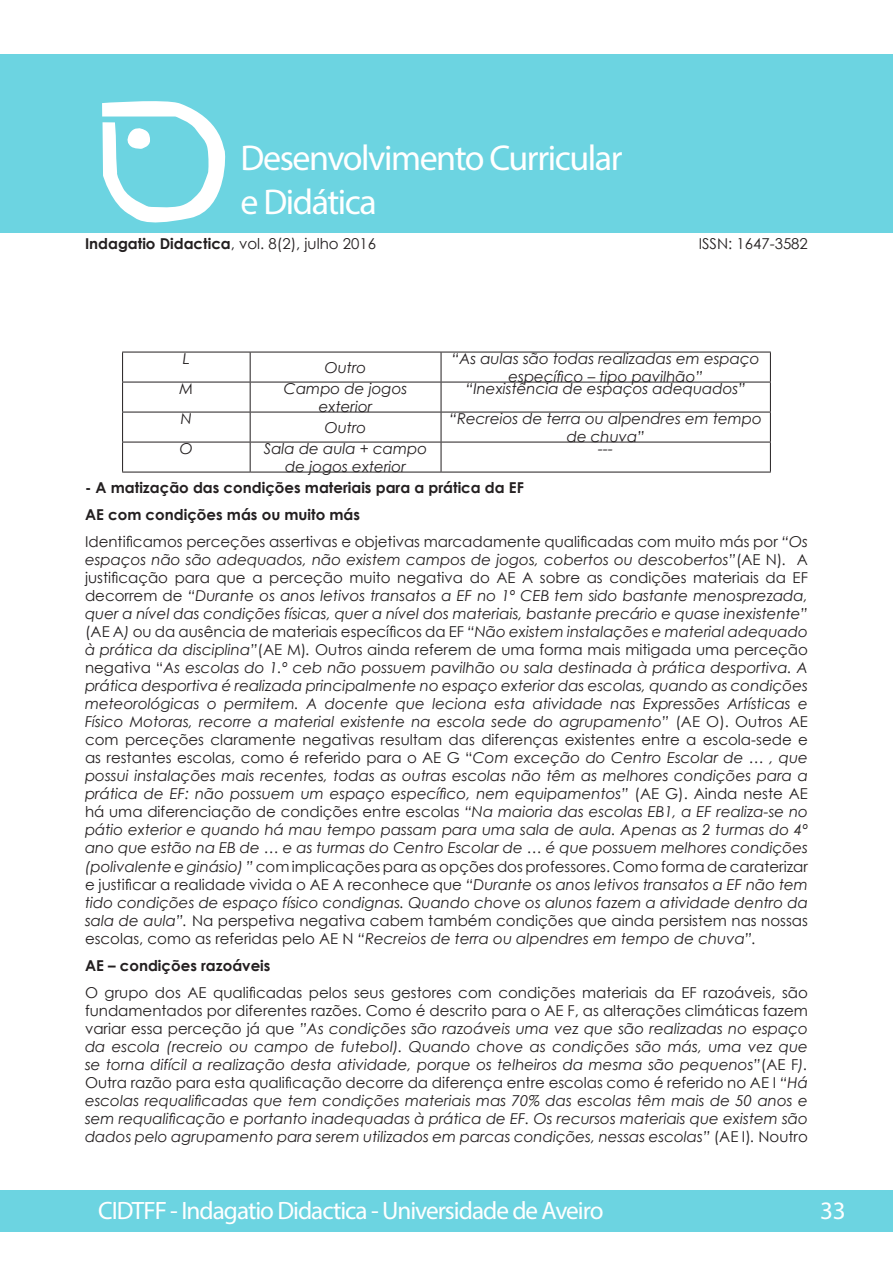
<style>
.page{position:relative;width:893px;height:1263px;background:#fff}
.page>*{position:absolute;margin:0;border:0;box-sizing:border-box;transform-origin:0 0}
.t1{font:36px/43.2px "Myriad Pro";letter-spacing:-.04em;color:#fff}
.t2{font:25.2px "Myriad Pro";letter-spacing:-.04em;color:#fff}
.t3{font:italic 15px/18px "Century Gothic";color:#231f20;text-align:center}
.t4{font:15px/27px "Century Gothic";color:#231f20}
.t5{font:700 15px "Century Gothic";color:#231f20}
.s1{font-weight:700}
.s2{font-style:italic}
.s3{font-style:normal}
</style>
<div class="page">
<div style="left:0;top:1190px;width:892px;height:41px;background:#6cd4e1"></div>
<div style="left:0;top:54px;width:893px;height:179px;background:#6cd4e1"></div>
<svg style="left:102px;top:101px;width:124px;height:122px"></svg>
<svg style="left:123px;top:353px;width:127px;height:119px"></svg>
<hr style="left:122px;top:352px;width:128px;height:1px;background:#231f20">
<hr style="left:122px;top:352px;width:1px;height:30px;background:#231f20">
<hr style="left:250px;top:352px;width:191px;height:1px;background:#231f20">
<hr style="left:250px;top:352px;width:1px;height:30px;background:#231f20">
<hr style="left:441px;top:352px;width:330px;height:1px;background:#231f20">
<hr style="left:441px;top:352px;width:1px;height:30px;background:#231f20">
<hr style="left:770px;top:352px;width:1px;height:30px;background:#231f20">
<hr style="left:122px;top:382px;width:128px;height:1px;background:#231f20">
<hr style="left:122px;top:382px;width:1px;height:30px;background:#231f20">
<hr style="left:250px;top:382px;width:191px;height:1px;background:#231f20">
<hr style="left:250px;top:382px;width:1px;height:30px;background:#231f20">
<hr style="left:441px;top:382px;width:330px;height:1px;background:#231f20">
<hr style="left:441px;top:382px;width:1px;height:30px;background:#231f20">
<hr style="left:770px;top:382px;width:1px;height:30px;background:#231f20">
<hr style="left:122px;top:412px;width:128px;height:1px;background:#231f20">
<hr style="left:122px;top:412px;width:1px;height:30px;background:#231f20">
<hr style="left:250px;top:412px;width:191px;height:1px;background:#231f20">
<hr style="left:250px;top:412px;width:1px;height:30px;background:#231f20">
<hr style="left:441px;top:412px;width:330px;height:1px;background:#231f20">
<hr style="left:441px;top:412px;width:1px;height:30px;background:#231f20">
<hr style="left:770px;top:412px;width:1px;height:30px;background:#231f20">
<hr style="left:122px;top:442px;width:128px;height:1px;background:#231f20">
<hr style="left:122px;top:442px;width:1px;height:30px;background:#231f20">
<hr style="left:250px;top:442px;width:191px;height:1px;background:#231f20">
<hr style="left:250px;top:442px;width:1px;height:30px;background:#231f20">
<hr style="left:441px;top:442px;width:330px;height:1px;background:#231f20">
<hr style="left:441px;top:442px;width:1px;height:30px;background:#231f20">
<hr style="left:770px;top:442px;width:1px;height:30px;background:#231f20">
<hr style="left:122px;top:472px;width:128px;height:1px;background:#231f20">
<hr style="left:250px;top:472px;width:191px;height:1px;background:#231f20">
<hr style="left:441px;top:472px;width:330px;height:1px;background:#231f20">
<h1 class="t1" style="left:241px;top:136px;width:384px">Desenvolvimento Curricular e Didática</h1>
<p class="t4" style="left:85px;top:229px;width:293px"><span class="s1">Indagatio Didactica</span>, vol. 8(2), julho 2016</p>
<p class="t4" style="left:699px;top:229px;width:111px">ISSN: 1647-3582</p>
<p class="t3" style="left:325px;top:358px;width:43px">Outro</p>
<p class="t3" style="left:452px;top:349px;width:309px">“As aulas são todas realizadas em espaço específico – tipo pavilhão”</p>
<p class="t3" style="left:183px;top:349px;width:8px">L</p>
<p class="t3" style="left:179px;top:379px;width:15px">M</p>
<p class="t3" style="left:284px;top:379px;width:125px">Campo de jogos exterior</p>
<p class="t3" style="left:466px;top:379px;width:281px">“Inexistência de espaços adequados”</p>
<p class="t3" style="left:181px;top:409px;width:13px">N</p>
<p class="t3" style="left:325px;top:418px;width:43px">Outro</p>
<p class="t3" style="left:449px;top:409px;width:314px">“Recreios de terra ou alpendres em tempo de chuva”</p>
<p class="t3" style="left:180px;top:439px;width:15px">O</p>
<p class="t3" style="left:264px;top:439px;width:165px">Sala de aula + campo de jogos exterior</p>
<p class="t3" style="left:598px;top:439px;width:16px">---</p>
<p class="t4" style="left:85px;top:474px;width:724px"><span class="s1">- A matização das condições materiais para a prática da EF<br>AE com condições más ou muito más<br></span>Identificamos perceções assertivas e objetivas marcadamente qualificadas com muito más por <span class="s2">“Os</span></p>
<p class="t3" style="left:85px;top:551px;width:724px;text-align:justify">espaços não são adequados, não existem campos de jogos, cobertos ou descobertos”<span class="s3">(AE N)</span>. <span class="s3">A justificação para que a perceção muito negativa do AE A sobre as condições materiais da EF decorrem de</span> “Durante os anos letivos transatos a EF no 1º CEB tem sido bastante menosprezada, quer a nível das condições físicas, quer a nível dos materiais, bastante precário e quase inexistente” <span class="s3">(AE A</span>) <span class="s3">ou da ausência de materiais específicos da EF</span> “Não existem instalações e material adequado à prática da disciplina”<span class="s3">(AE M)</span>. <span class="s3">Outros ainda referem de uma forma mais mitigada uma perceção negativa “</span>As escolas do 1.º ceb não possuem pavilhão ou sala destinada à prática desportiva. A prática desportiva é realizada principalmente no espaço exterior das escolas, quando as condições meteorológicas o permitem. A docente que leciona esta atividade nas Expressões Artísticas e Físico Motoras, recorre a material existente na escola sede do agrupamento” <span class="s3">(AE O). Outros AE com perceções claramente negativas resultam das diferenças existentes entre a escola-sede e as restantes escolas, como é referido para o AE G “</span>Com exceção do Centro Escolar de … , que possui instalações mais recentes, todas as outras escolas não têm as melhores condições para a prática de EF: não possuem um espaço específico, nem equipamentos” <span class="s3">(AE G). Ainda neste AE há uma diferenciação de condições entre escolas</span> “Na maioria das escolas EB1, a EF realiza-se no pátio exterior e quando há mau tempo passam para uma sala de aula. Apenas as 2 turmas do 4º ano que estão na EB de … e as turmas do Centro Escolar de … é que possuem melhores condições (polivalente e ginásio) ” <span class="s3">com implicações para as opções dos professores. Como forma de caraterizar e justificar a realidade vivida o AE A reconhece que</span> “Durante os anos letivos transatos a EF não tem tido condições de espaço físico condignas. Quando chove os alunos fazem a atividade dentro da sala de aula”. <span class="s3">Na perspetiva negativa cabem também condições que ainda persistem nas nossas escolas, como as referidas pelo AE N</span> “Recreios de terra ou alpendres em tempo de chuva”.</p>
<p class="t5" style="left:85px;top:954px;width:187px">AE – condições razoáveis</p>
<p class="t3" style="left:85px;top:983px;width:724px;text-align:justify"><span class="s3">O grupo dos AE qualificadas pelos seus gestores com condições materiais da EF razoáveis, são fundamentados por diferentes razões. Como é descrito para o AE F, as alterações climáticas fazem variar essa perceção já que</span> ”As condições são razoáveis uma vez que são realizadas no espaço da escola (recreio ou campo de futebol). Quando chove as condições são más, uma vez que se torna difícil a realização desta atividade, porque os telheiros da mesma são pequenos”<span class="s3">(AE F</span>).<br><span class="s3">Outra razão para esta qualificação decorre da diferença entre escolas como é referido no AE I</span> “Há escolas requalificadas que tem condições materiais mas 70% das escolas têm mais de 50 anos e sem requalificação e portanto inadequadas à prática de EF. Os recursos materiais que existem são dados pelo agrupamento para serem utilizados em parcas condições, nessas escolas” <span class="s3">(AE I)</span>. <span class="s3">Noutro</span></p>
<h2 class="t2" style="left:98px;top:1194px;width:507px">CIDTFF - Indagatio Didactica - Universidade de Aveiro</h2>
<h2 class="t2" style="left:820px;top:1194px;width:27px">33</h2>
</div>
